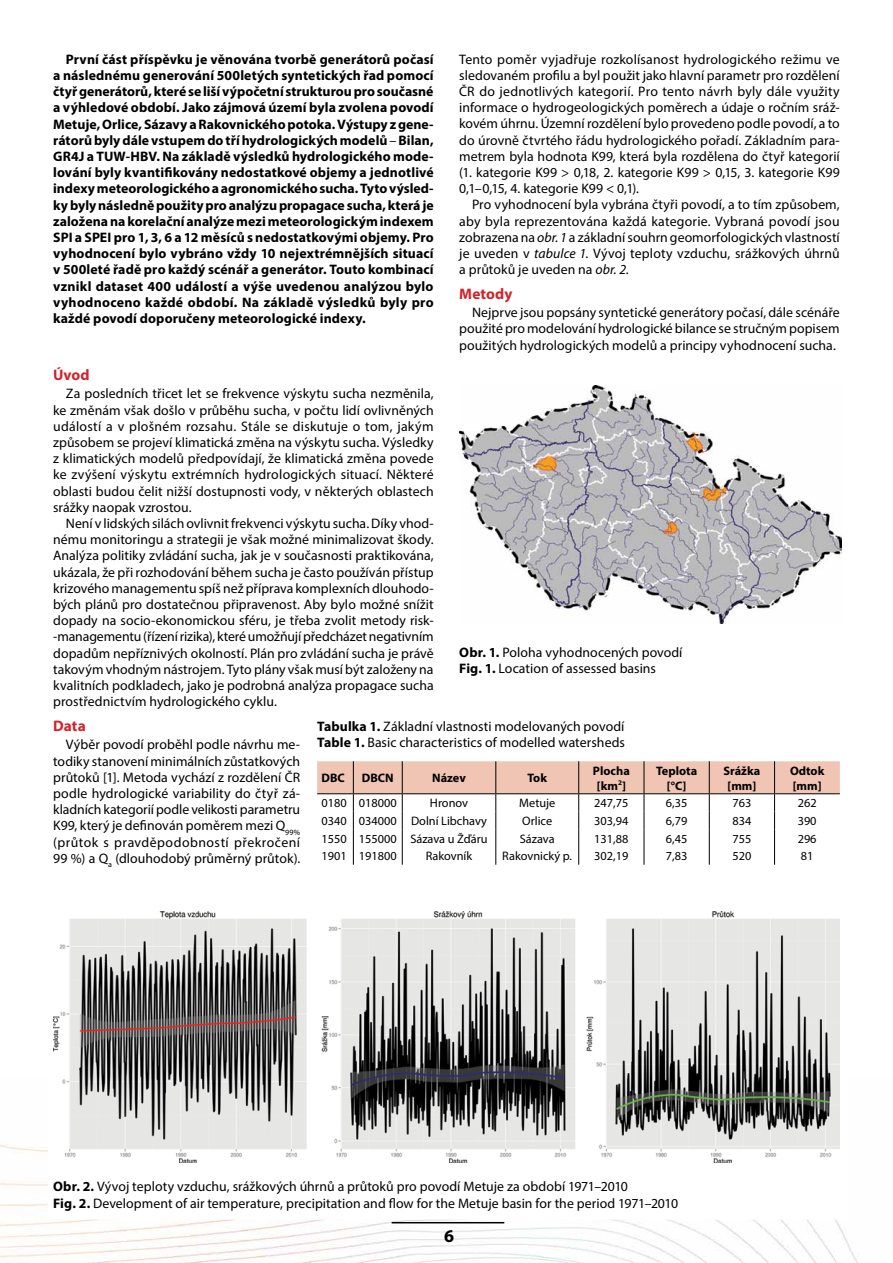
<style>
.page{position:relative;width:893px;height:1263px;background:#fff}
.page>*{position:absolute;margin:0;border:0;box-sizing:border-box;transform-origin:0 0}
.t1{font:700 18px "Myriad Pro";color:#000}
.t2{font:700 15.3px "Myriad Pro";letter-spacing:.005em;color:#d2232a}
.t3{font:13.8px/16.2px "Myriad Pro";letter-spacing:.005em;color:#000;text-align:justify}
.t4{font:700 13.8px/16.2px "Myriad Pro";letter-spacing:.01em;color:#000;text-align:justify}
.t5{font:12.3px "Myriad Pro";color:#000}
.t6{font:700 12.3px/14.7px "Myriad Pro";color:#000;text-align:center}
.s1{font-weight:400}
.s2{font-style:italic}
.s3{font-weight:700}
</style>
<div class="page">
<img style="left:0;top:1145px;width:858px;height:118px">
<hr style="left:392px;top:1222px;width:112px;height:1px;background:#000">
<img style="left:459px;top:385px;width:383px;height:239px">
<svg style="left:317px;top:761px;width:523px;height:104px"></svg>
<img style="left:53px;top:911px;width:787px;height:252px">
<p class="t4" style="left:53px;top:51px;width:382px;text-indent:13px">První část příspěvku je věnována tvorbě generátorů počasí a následnému generování 500letých syntetických řad pomocí čtyř generátorů, které se liší výpočetní strukturou pro současné a výhledové období. Jako zájmová území byla zvolena povodí Metuje, Orlice, Sázavy a Rakovnického potoka. Výstupy z gene&shy;rátorů byly dále vstupem do tří hydrologických modelů <span class="s1">–</span> Bilan, GR4J a TUW-HBV. Na základě výsledků hydrologického mode&shy;lování byly kvantifikovány nedostatkové objemy a jednotlivé indexy meteorologického a agronomického sucha. Tyto výsled&shy;ky byly následně použity pro analýzu propagace sucha, která je založena na korelační analýze mezi meteorologickým indexem SPI a SPEI pro 1, 3, 6 a 12 měsíců s nedostatkovými objemy. Pro vyhodnocení bylo vybráno vždy 10 nejextrémnějších situací v 500leté řadě pro každý scénář a generátor. Touto kombinací vznikl dataset 400 událostí a výše uvedenou analýzou bylo vyhodnoceno každé období. Na základě výsledků byly pro každé povodí doporučeny meteorologické indexy.</p>
<p class="t3" style="left:459px;top:51px;width:382px">Tento poměr vyjadřuje rozkolísanost hydrologického režimu ve sledovaném profilu a byl použit jako hlavní parametr pro rozdělení ČR do jednotlivých kategorií. Pro tento návrh byly dále využity informace o hydrogeologických poměrech a údaje o ročním sráž&shy;kovém úhrnu. Územní rozdělení bylo provedeno podle povodí, a to do úrovně čtvrtého řádu hydrologického pořadí. Základním para&shy;metrem byla hodnota K99, která byla rozdělena do čtyř kategorií (1. kategorie K99 &gt; 0,18, 2. kategorie K99 &gt; 0,15, 3. kategorie K99<br>0,1–0,15, 4. kategorie K99 &lt; 0,1).</p>
<p class="t3" style="left:459px;top:196px;width:382px;text-indent:13px">Pro vyhodnocení byla vybrána čtyři povodí, a to tím způsobem, aby byla reprezentována každá kategorie. Vybraná povodí jsou zobrazena na <span class="s2">obr. 1</span> a základní souhrn geomorfologických vlastností je uveden v <span class="s2">tabulce 1</span>. Vývoj teploty vzduchu, srážkových úhrnů a průtoků je uveden na <span class="s2">obr. 2</span>.</p>
<p class="t2" style="left:459px;top:284px;width:55px">Metody</p>
<p class="t3" style="left:459px;top:304px;width:382px;text-indent:13px">Nejprve jsou popsány syntetické generátory počasí, dále scénáře použité pro modelování hydrologické bilance se stručným popisem použitých hydrologických modelů a principy vyhodnocení sucha.</p>
<p class="t2" style="left:53px;top:365px;width:38px">Úvod</p>
<p class="t3" style="left:53px;top:385px;width:382px;text-indent:13px">Za posledních třicet let se frekvence výskytu sucha nezměnila, ke změnám však došlo v průběhu sucha, v počtu lidí ovlivněných událostí a v plošném rozsahu. Stále se diskutuje o tom, jakým způsobem se projeví klimatická změna na výskytu sucha. Výsledky z klimatických modelů předpovídají, že klimatická změna povede ke zvýšení výskytu extrémních hydrologických situací. Některé oblasti budou čelit nižší dostupnosti vody, v některých oblastech srážky naopak vzrostou.</p>
<p class="t3" style="left:53px;top:515px;width:382px;text-indent:13px">Není v lidských silách ovlivnit frekvenci výskytu sucha. Díky vhod&shy;nému monitoringu a strategii je však možné minimalizovat škody.<br>Analýza politiky zvládání sucha, jak je v současnosti praktikována, ukázala, že při rozhodování během sucha je často používán přístup krizového managementu spíš než příprava komplexních dlouhodo&shy;bých plánů pro dostatečnou připravenost. Aby bylo možné snížit dopady na socio-ekonomickou sféru, je třeba zvolit metody risk--managementu (řízení rizika), které umožňují předcházet negativním dopadům nepříznivých okolností. Plán pro zvládání sucha je právě takovým vhodným nástrojem. Tyto plány však musí být založeny na kvalitních podkladech, jako je podrobná analýza propagace sucha prostřednictvím hydrologického cyklu.</p>
<p class="t2" style="left:53px;top:716px;width:34px">Data</p>
<p class="t3" style="left:53px;top:736px;width:249px;text-indent:13px">Výběr povodí proběhl podle návrhu me&shy;todiky stanovení minimálních zůstatkových průtoků [1]. Metoda vychází z rozdělení ČR podle hydrologické variability do čtyř zá&shy;kladních kategorií podle velikosti parametru K99, který je definován poměrem mezi Q<sub>99% </sub>(průtok s pravděpodobností překročení 99 %) a Q<sub>a</sub> (dlouhodobý průměrný průtok).</p>
<p class="t3" style="left:459px;top:644px;width:225px"><span class="s3">Obr. 1.</span> Poloha vyhodnocených povodí<br><span class="s3">Fig. 1.</span> Location of assessed basins</p>
<p class="t3" style="left:317px;top:718px;width:309px"><span class="s3">Tabulka 1.</span> Základní vlastnosti modelovaných povodí<br><span class="s3">Table 1.</span> Basic characteristics of modelled watersheds</p>
<p class="t6" style="left:321px;top:770px;width:25px">DBC</p>
<p class="t6" style="left:362px;top:770px;width:33px">DBCN</p>
<p class="t6" style="left:432px;top:770px;width:35px">Název</p>
<p class="t6" style="left:527px;top:770px;width:21px">Tok</p>
<p class="t6" style="left:593px;top:763px;width:38px">Plocha [km<sup>2</sup>]</p>
<p class="t6" style="left:656px;top:763px;width:43px">Teplota [°C]</p>
<p class="t6" style="left:724px;top:763px;width:38px">Srážka [mm]</p>
<p class="t6" style="left:790px;top:763px;width:36px;text-align:left">Odtok [mm]</p>
<p class="t5" style="left:321px;top:795px;width:77px">0180 018000</p>
<p class="t5" style="left:430px;top:795px;width:40px">Hronov</p>
<p class="t5" style="left:519px;top:795px;width:38px">Metuje</p>
<p class="t5" style="left:594px;top:795px;width:36px">247,75</p>
<p class="t5" style="left:666px;top:795px;width:23px">6,35</p>
<p class="t5" style="left:732px;top:795px;width:20px">763</p>
<p class="t5" style="left:798px;top:795px;width:20px">262</p>
<p class="t5" style="left:321px;top:813px;width:167px">0340 034000 Dolní Libchavy</p>
<p class="t5" style="left:522px;top:813px;width:31px">Orlice</p>
<p class="t5" style="left:594px;top:813px;width:36px">303,94</p>
<p class="t5" style="left:666px;top:813px;width:23px">6,79</p>
<p class="t5" style="left:732px;top:813px;width:20px">834</p>
<p class="t5" style="left:798px;top:813px;width:20px">390</p>
<p class="t5" style="left:321px;top:831px;width:168px">1550 155000 Sázava u Žďáru</p>
<p class="t5" style="left:520px;top:831px;width:36px">Sázava</p>
<p class="t5" style="left:594px;top:831px;width:36px">131,88</p>
<p class="t5" style="left:666px;top:831px;width:23px">6,45</p>
<p class="t5" style="left:732px;top:831px;width:20px">755</p>
<p class="t5" style="left:798px;top:831px;width:20px">296</p>
<p class="t5" style="left:321px;top:849px;width:77px">1901 191800</p>
<p class="t5" style="left:426px;top:849px;width:48px">Rakovník</p>
<p class="t5" style="left:502px;top:849px;width:71px">Rakovnický p.</p>
<p class="t5" style="left:594px;top:849px;width:36px">302,19</p>
<p class="t5" style="left:666px;top:849px;width:23px">7,83</p>
<p class="t5" style="left:732px;top:849px;width:20px">520</p>
<p class="t5" style="left:801px;top:849px;width:14px">81</p>
<p class="t3" style="left:53px;top:1178px;width:626px"><span class="s3">Obr. 2.</span> Vývoj teploty vzduchu, srážkových úhrnů a průtoků pro povodí Metuje za období 1971–2010<br><span class="s3">Fig. 2.</span> Development of air temperature, precipitation and flow for the Metuje basin for the period 1971–2010</p>
<h1 class="t1" style="left:444px;top:1224px;width:11px">6</h1>
</div>
